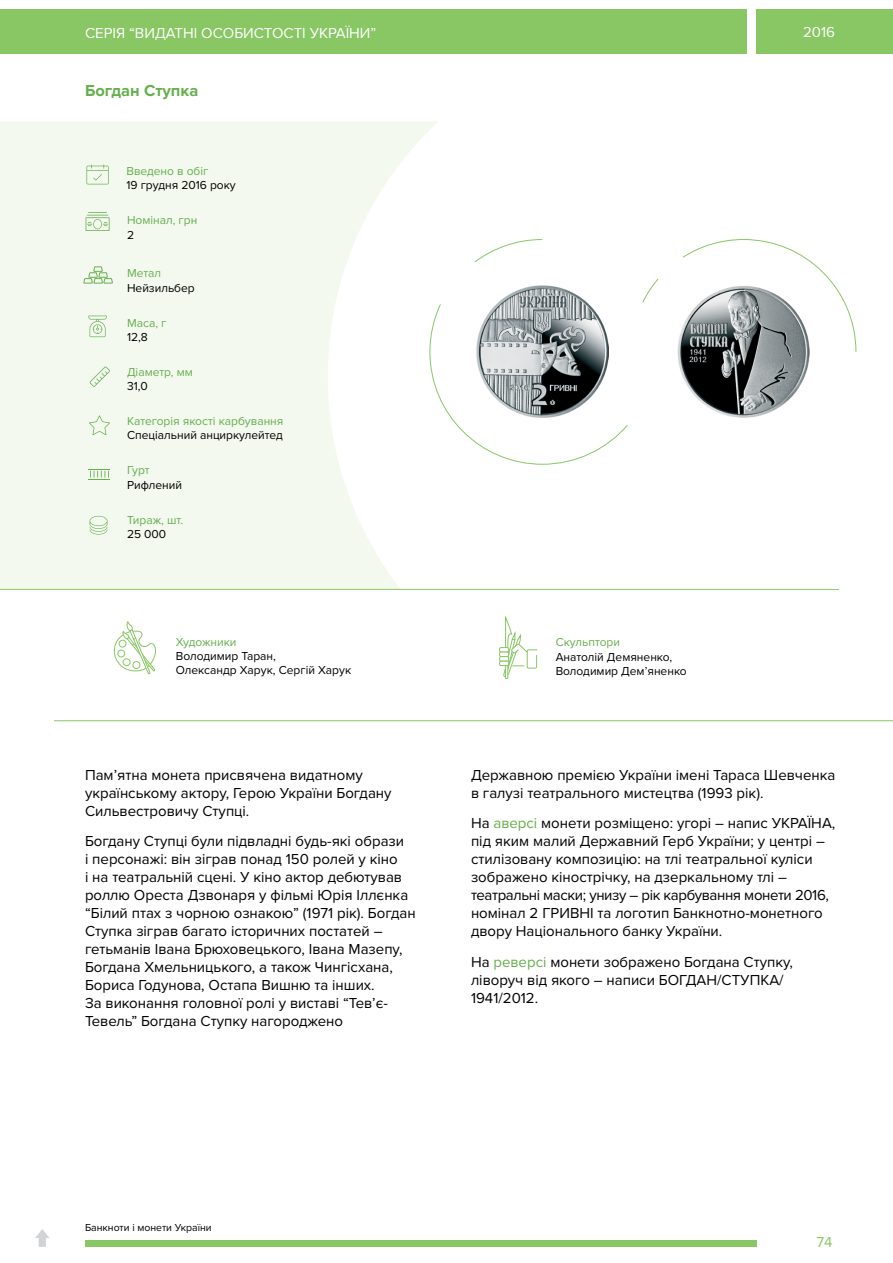
<style>
.page{position:relative;width:893px;height:1263px;background:#fff}
.page>*{position:absolute;margin:0;border:0;box-sizing:border-box;transform-origin:0 0}
.t1{font:700 16.5px "Proxima Nova";color:#65af4d}
.t2{font:15px/18px "Proxima Nova";color:#000}
.t3{font:15px "Proxima Nova";color:#fff}
.t4{font:15px "Proxima Nova";color:#89c765}
.t5{font:12px/14.4px "Proxima Nova";color:#000}
.t6{font:12px "Proxima Nova";color:#65af4d}
.t7{font:10.5px "Proxima Nova";color:#000}
.s1{color:#65af4d}
</style>
<div class="page">
<div style="left:0;top:121px;width:328px;height:468px;background:#f4f9f0"></div>
<svg style="left:328px;top:121px;width:565px;height:601px"></svg>
<div style="left:0;top:10px;width:747px;height:44px;background:#89c765"></div>
<div style="left:756px;top:10px;width:137px;height:44px;background:#89c765"></div>
<div style="left:85px;top:1240px;width:671px;height:7px;background:#89c765"></div>
<svg style="left:113px;top:621px;width:43px;height:53px"></svg>
<div style="left:499px;top:647px;width:10px;height:5px;border:1px solid #89c765"></div>
<div style="left:499px;top:652px;width:10px;height:5px;border:1px solid #89c765"></div>
<div style="left:499px;top:656px;width:10px;height:5px;border:1px solid #89c765"></div>
<svg style="left:500px;top:617px;width:38px;height:62px"></svg>
<div style="left:499px;top:661px;width:10px;height:5px;border:1px solid #89c765"></div>
<hr style="left:54px;top:720px;width:839px;height:1px;background:#89c765">
<hr style="left:0;top:589px;width:839px;height:1px;background:#89c765">
<svg style="left:35px;top:1229px;width:14px;height:18px"></svg>
<svg style="left:474px;top:239px;width:69px;height:24px"></svg>
<svg style="left:682px;top:239px;width:175px;height:114px"></svg>
<svg style="left:429px;top:303px;width:199px;height:162px"></svg>
<svg style="left:642px;top:278px;width:17px;height:25px"></svg>
<svg style="left:83px;top:266px;width:30px;height:18px"></svg>
<svg style="left:88px;top:316px;width:19px;height:21px"></svg>
<svg style="left:90px;top:366px;width:20px;height:21px"></svg>
<svg style="left:89px;top:415px;width:21px;height:20px"></svg>
<svg style="left:89px;top:469px;width:21px;height:11px"></svg>
<svg style="left:90px;top:516px;width:17px;height:19px"></svg>
<svg style="left:86px;top:212px;width:24px;height:19px"></svg>
<svg style="left:86px;top:164px;width:23px;height:20px"></svg>
<img style="left:678px;top:286px;width:131px;height:132px">
<img style="left:476px;top:286px;width:132px;height:132px">
<p class="t3" style="left:85px;top:24px;width:293px">СЕРІЯ “ВИДАТНІ ОСОБИСТОСТІ УКРАЇНИ”</p>
<p class="t1" style="left:85px;top:81px;width:115px">Богдан Ступка</p>
<p class="t6" style="left:126px;top:164px;width:83px">Введено в обіг</p>
<p class="t5" style="left:126px;top:178px;width:111px">19 грудня 2016 року</p>
<p class="t6" style="left:127px;top:213px;width:72px">Номінал, грн</p>
<p class="t5" style="left:127px;top:228px;width:9px">2</p>
<p class="t6" style="left:127px;top:266px;width:36px">Meтал</p>
<p class="t5" style="left:127px;top:281px;width:69px">Нейзильбер</p>
<p class="t6" style="left:127px;top:316px;width:41px">Маса, г</p>
<p class="t5" style="left:127px;top:330px;width:22px">12,8</p>
<p class="t6" style="left:127px;top:365px;width:67px">Діаметр, мм</p>
<p class="t5" style="left:127px;top:379px;width:22px">31,0</p>
<p class="t6" style="left:127px;top:414px;width:158px">Категорія якості карбування</p>
<p class="t5" style="left:127px;top:428px;width:157px">Спеціальний анциркулейтед</p>
<p class="t6" style="left:127px;top:463px;width:24px">Гурт</p>
<p class="t5" style="left:127px;top:478px;width:56px">Рифлений</p>
<p class="t6" style="left:127px;top:513px;width:58px">Тираж, шт.</p>
<p class="t5" style="left:127px;top:527px;width:41px">25 000</p>
<p class="t6" style="left:176px;top:634px;width:62px">Художники</p>
<p class="t5" style="left:176px;top:649px;width:177px">Володимир Таран,<br>Олександр Харук, Сергій Харук</p>
<p class="t2" style="left:85px;top:766px;width:308px">Пам’ятна монета присвячена видатному українському актору, Герою України Богдану<br>Сильвестровичу Ступці.</p>
<p class="t2" style="left:85px;top:833px;width:332px">Богдану Ступці були підвладні будь-які образи<br>і персонажі: він зіграв понад 150 ролей у кіно<br>і на театральній сцені. У кіно актор дебютував роллю Ореста Дзвонаря у фільмі Юрія Іллєнка “Білий птах з чорною ознакою” (1971 рік). Богдан Ступка зіграв багато історичних постатей – гетьманів Івана Брюховецького, Івана Мазепу, Богдана Хмельницького, а також Чингісхана, Бориса Годунова, Остапа Вишню та інших.<br>За виконання головної ролі у виставі “Тев’є-Тевель” Богдана Ступку нагороджено</p>
<p class="t3" style="left:803px;top:23px;width:33px">2016</p>
<p class="t6" style="left:556px;top:635px;width:66px">Скульптори</p>
<p class="t5" style="left:556px;top:650px;width:133px">Анатолій Демяненко,<br>Володимир Дем’яненко</p>
<p class="t2" style="left:471px;top:766px;width:366px">Державною премією України імені Тараса Шевченка в галузі театрального мистецтва (1993 рік).</p>
<p class="t2" style="left:471px;top:815px;width:366px">На <span class="s1">аверсі</span> монети розміщено: угорі – напис УКРАЇНА, під яким малий Державний Герб України; у центрі – стилізовану композицію: на тлі театральної куліси зображено кінострічку, на дзеркальному тлі – театральні маски; унизу – рік карбування монети 2016, номінал 2 ГРИВНІ та логотип Банкнотно-монетного двору Національного банку України.</p>
<p class="t2" style="left:471px;top:953px;width:324px">На <span class="s1">реверсі</span> монети зображено Богдана Ступку, ліворуч від якого – написи БОГДАН/СТУПКА/<br>1941/2012.</p>
<p class="t7" style="left:85px;top:1221px;width:128px">Банкноти і монети України</p>
<p class="t4" style="left:816px;top:1233px;width:17px">74</p>
</div>
